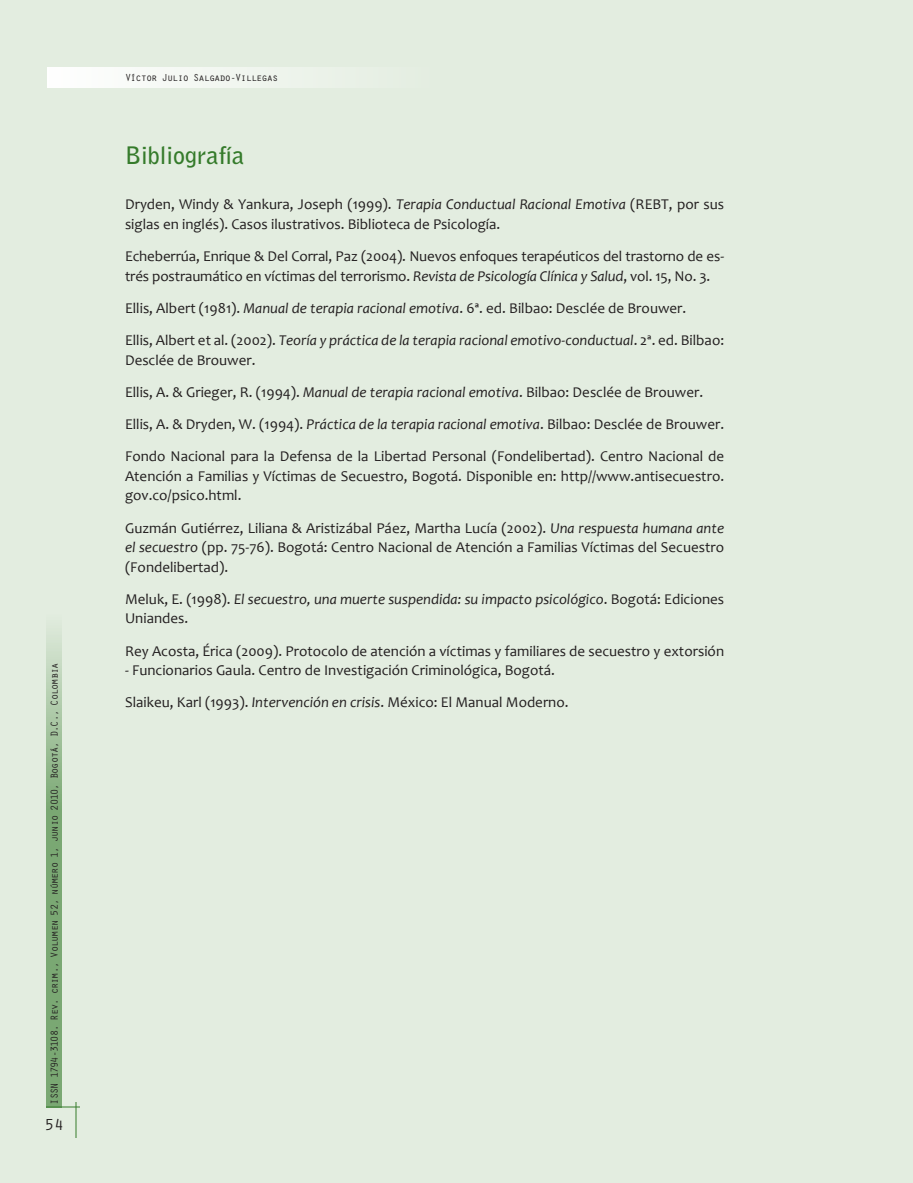
<style>
.page{position:relative;width:913px;height:1183px;background:#e3ede0}
.page>*{position:absolute;margin:0;border:0;box-sizing:border-box;transform-origin:0 0}
.t1{font:700 24px "Bell Gothic Std";color:#357b2b}
.t2{font:16.5px "Orator Std";color:#231f20}
.t3{font:15px/19.5px "Candara";color:#231f20}
.t4{font:italic 15px/19.5px "Candara";color:#231f20}
.t5{font:10.5px "Orator Std";letter-spacing:-.1em;color:#231f20}
.s1{font-style:italic}
.s2{font-style:normal}
</style>
<div class="page">
<div style="left:47px;top:67px;width:394px;height:20px;background:linear-gradient(to right,#fff,#e3ede0)"></div>
<hr style="left:76px;top:1102px;width:1px;height:35px;background:#357b2b">
<hr style="left:47px;top:1106px;width:33px;height:2px;background:#357b2b">
<svg style="left:47px;top:632px;width:15px;height:476px;fill:#7aa873"></svg>
<p class="t5" style="left:47px;top:858px;width:218px;rotate:-90deg">2 dic embre 2010, Bogotá, D. ., Colombia</p>
<p class="t5" style="left:47px;top:1105px;width:444px;rotate:-90deg">ISSN 1794-3108. Rev. crim., Volumen 52, número 1, junio 2010, Bogotá, D.C., Colombia</p>
<p class="t2" style="left:44px;top:1113px;width:21px">54</p>
<p class="t5" style="left:125px;top:70px;width:155px">Víctor Julio Salgado-Villegas</p>
<h1 class="t1" style="left:125px;top:141px;width:121px">Bibliografía</h1>
<p class="t3" style="left:125px;top:195px;width:601px">Dryden, Windy &amp; Yankura, Joseph (1999). <span class="s1">Terapia Conductual Racional Emotiva</span> (REBT, por sus siglas en inglés). Casos ilustrativos. Biblioteca de Psicología.</p>
<p class="t3" style="left:125px;top:246px;width:601px">Echeberrúa, Enrique &amp; Del Corral, Paz (2004). Nuevos enfoques terapéuticos del trastorno de es&shy;trés postraumático en víctimas del terrorismo. <span class="s1">Revista de Psicología Clínica y Salud</span>, vol. 15, No. 3.</p>
<p class="t3" style="left:125px;top:292px;width:601px;line-height:32.2px">Ellis, Albert (1981). <span class="s1">Manual de terapia racional emotiva</span>. 6ª. ed. Bilbao: Desclée de Brouwer.<br>Ellis, Albert et al. (2002). <span class="s1">Teoría y práctica de la terapia racional emotivo-conductual</span>. 2ª. ed. Bilbao:</p>
<p class="t3" style="left:125px;top:344px;width:601px;line-height:32.2px">Desclée de Brouwer.<br>Ellis, A. &amp; Grieger, R. (1994). <span class="s1">Manual de terapia racional emotiva</span>. Bilbao: Desclée de Brouwer.<br>Ellis, A. &amp; Dryden, W. (1994). <span class="s1">Práctica de la terapia racional emotiva</span>. Bilbao: Desclée de Brouwer.<br>Fondo Nacional para la Defensa de la Libertad Personal (Fondelibertad). Centro Nacional de</p>
<p class="t3" style="left:125px;top:466px;width:601px">Atención a Familias y Víctimas de Secuestro, Bogotá. Disponible en: http//www.antisecuestro. gov.co/psico.html.</p>
<p class="t3" style="left:125px;top:518px;width:601px;text-align:justify">Guzmán Gutiérrez, Liliana &amp; Aristizábal Páez, Martha Lucía (2002). <span class="s1">Una respuesta humana ante el secuestro</span> (pp. 75-76). Bogotá: Centro Nacional de Atención a Familias Víctimas del Secuestro (Fondelibertad).</p>
<p class="t4" style="left:125px;top:589px;width:601px"><span class="s2">Meluk, E. (1998).</span> El secuestro, una muerte suspendida: su impacto psicológico<span class="s2">. Bogotá: Ediciones<br>Uniandes.</span></p>
<p class="t3" style="left:125px;top:641px;width:601px">Rey Acosta, Érica (2009). Protocolo de atención a víctimas y familiares de secuestro y extorsión</p>
<p class="t3" style="left:125px;top:654px;width:445px;line-height:32.2px">- Funcionarios Gaula. Centro de Investigación Criminológica, Bogotá.<br>Slaikeu, Karl (1993). <span class="s1">Intervención en crisis</span>. México: El Manual Moderno.</p>
</div>
